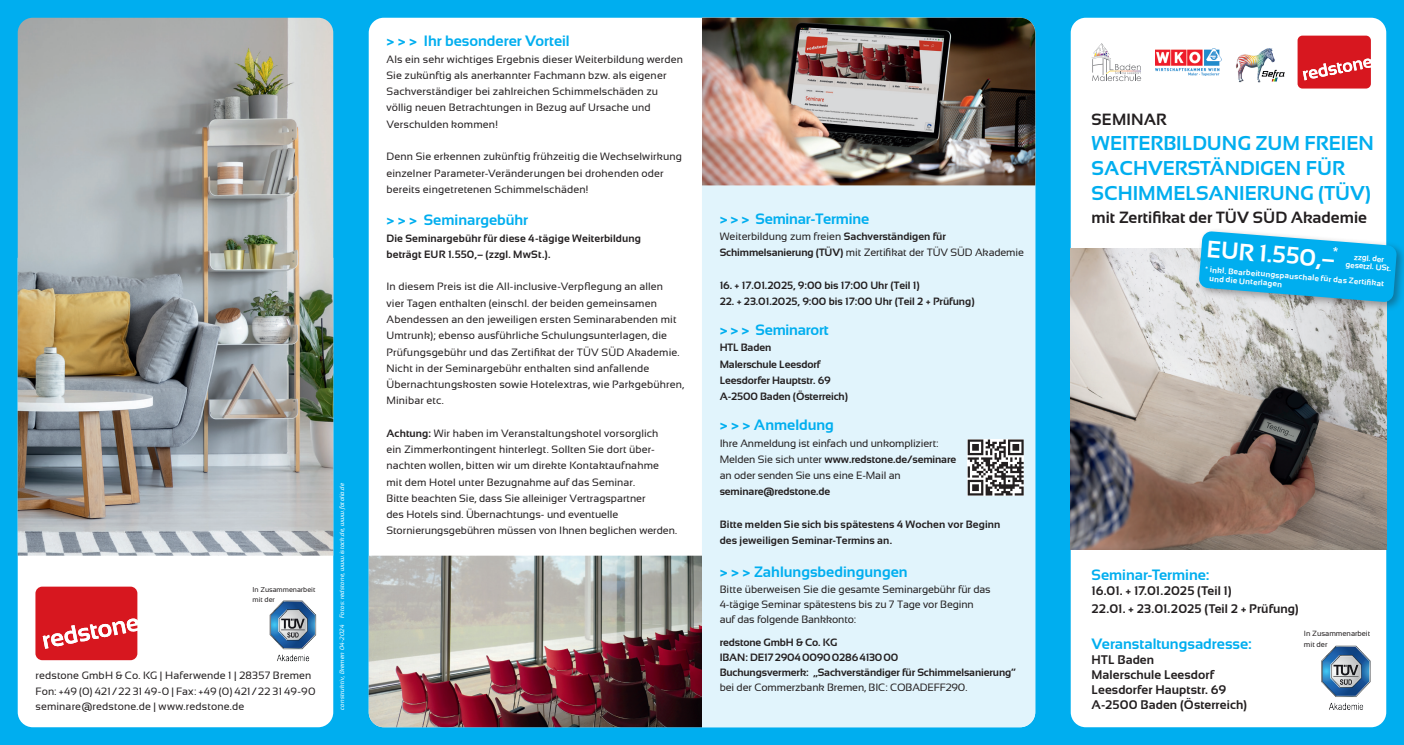
<style>
.page{position:relative;width:1404px;height:745px;background:#fff}
.page>*{position:absolute;margin:0;border:0;box-sizing:border-box;transform-origin:0 0}
.t1{font:700 23.75px "Sansation";color:#fff}
.t2{font:700 20px/25px "Sansation";color:#00aeef}
.t3{font:700 16.25px "Sansation";color:#231f20}
.t4{font:700 15px "Sansation";color:#00aeef}
.t5{font:700 12.5px/15px "Sansation";letter-spacing:.01em;color:#231f20}
.t6{font:10.62px/16.2px "Sansation";letter-spacing:.01em;color:#231f20}
.t7{font:700 10.62px/16.2px "Sansation";color:#231f20}
.t8{font:10.62px/16.2px "Sansation";letter-spacing:-.01em;color:#231f20}
.t9{font:700 8.12px/8.1px "Sansation";color:#fff;text-align:center}
.t10{font:7.5px/10.6px "Sansation";letter-spacing:-.005em;color:#231f20}
.t11{font:7.12px/10.1px "Sansation";letter-spacing:-.005em;color:#231f20}
.t12{font:italic 6.25px "Sansation";letter-spacing:.01em;color:#fff}
.s1{font-weight:700}
</style>
<div class="page">
<div style="left:0;top:0;width:1403px;height:744px;background:#00aeef"></div>
<div style="left:369px;top:18px;width:666px;height:708px;background:#fff;border-radius:15px"></div>
<div style="left:1070px;top:18px;width:315px;height:708px;background:#fff;border-radius:15px"></div>
<img style="left:1070px;top:248px;width:315px;height:301px">
<img style="left:1321px;top:645px;width:50px;height:65px">
<div style="left:702px;top:185px;width:333px;height:541px;background:#e1f4fc"></div>
<svg style="left:967px;top:439px;width:56px;height:56px"></svg>
<img style="left:702px;top:18px;width:333px;height:167px">
<img style="left:369px;top:555px;width:333px;height:171px">
<div style="left:18px;top:555px;width:315px;height:171px;background:#fff"></div>
<img style="left:260px;top:598px;width:65px;height:66px">
<img style="left:18px;top:18px;width:315px;height:537px">
<svg style="left:1297px;top:36px;width:73px;height:52px;background:#db3239"></svg>
<svg style="left:1140px;top:66px;width:2px;height:15px"></svg>
<svg style="left:1091px;top:43px;width:49px;height:38px"></svg>
<img style="left:1155px;top:49px;width:66px;height:26px">
<img style="left:1236px;top:48px;width:48px;height:34px">
<svg style="left:35px;top:586px;width:102px;height:73px;background:#db3239"></svg>
<div style="left:1195px;top:227px;width:208px;height:84px;background:#231f20;opacity:.4"></div>
<svg style="left:1198px;top:231px;width:198px;height:71px;background:#2db7ea"></svg>
<p class="t11" style="left:252px;top:583px;width:64px">In Zusammenarbeit mit der</p>
<p class="t6" style="left:35px;top:667px;width:281px;line-height:15px">redstone GmbH &amp; Co. KG | Haferwende 1 | 28357 Bremen<br>Fon: +49 (0) 421/22 31 49-0 | Fax: +49 (0) 421/22 31 49-90 seminare@redstone.de | www.redstone.de</p>
<p class="t12" style="left:338px;top:709px;width:228px;rotate:-90deg">construktiv, Bremen 04-2024 Fotos: redstone, www.istock.de, www.fotolia.de</p>
<h3 class="t4" style="left:386px;top:33px;width:185px">&gt; &gt; &gt; Ihr besonderer Vorteil</h3>
<p class="t6" style="left:386px;top:51px;width:298px">Als ein sehr wichtiges Ergebnis dieser Weiterbildung werden Sie zukünftig als anerkannter Fachmann bzw. als eigener Sachverständiger bei zahlreichen Schimmelschäden zu völlig neuen Betrachtungen in Bezug auf Ursache und Verschulden kommen!</p>
<p class="t6" style="left:386px;top:148px;width:297px">Denn Sie erkennen zukünftig frühzeitig die Wechselwirkung einzelner Parameter-Veränderungen bei drohenden oder bereits eingetretenen Schimmelschäden!</p>
<h3 class="t4" style="left:386px;top:212px;width:143px">&gt; &gt; &gt; Seminargebühr</h3>
<p class="t7" style="left:386px;top:230px;width:256px">Die Seminargebühr für diese 4-tägige Weiterbildung beträgt EUR 1.550,– (zzgl. MwSt.).</p>
<p class="t6" style="left:386px;top:278px;width:299px">In diesem Preis ist die All-inclusive-Verpflegung an allen<br>vier Tagen enthalten (einschl. der beiden gemeinsamen Abendessen an den jeweiligen ersten Seminarabenden mit Umtrunk); ebenso ausführliche Schulungsunterlagen, die Prüfungsgebühr und das Zertifikat der TÜV SÜD Akademie.<br>Nicht in der Seminargebühr enthalten sind anfallende Übernachtungskosten sowie Hotelextras, wie Parkgebühren, Minibar etc.</p>
<p class="t6" style="left:386px;top:425px;width:292px"><span class="s1">Achtung:</span> Wir haben im Veranstaltungshotel vorsorglich<br>ein Zimmerkontingent hinterlegt. Sollten Sie dort über&shy;nachten wollen, bitten wir um direkte Kontaktaufnahme mit dem Hotel unter Bezugnahme auf das Seminar.<br>Bitte beachten Sie, dass Sie alleiniger Vertragspartner<br>des Hotels sind. Übernachtungs- und eventuelle Stornierungsgebühren müssen von Ihnen beglichen werden.</p>
<h3 class="t4" style="left:719px;top:210px;width:151px">&gt; &gt; &gt; Seminar-Termine</h3>
<p class="t8" style="left:719px;top:228px;width:306px">Weiterbildung zum freien <span class="s1">Sachverständigen für<br>Schimmelsanierung (TÜV)</span> mit Zertifikat der TÜV SÜD Akademie</p>
<p class="t7" style="left:719px;top:277px;width:201px">16. + 17.01.2025, 9:00 bis 17:00 Uhr (Teil 1)</p>
<p class="t7" style="left:719px;top:293px;width:256px">22. + 23.01.2025, 9:00 bis 17:00 Uhr (Teil 2 + Prüfung)</p>
<h3 class="t4" style="left:719px;top:321px;width:110px">&gt; &gt; &gt; Seminarort</h3>
<p class="t7" style="left:719px;top:339px;width:130px">HTL Baden<br>Malerschule Leesdorf<br>Leesdorfer Hauptstr. 69<br>A-2500 Baden (Österreich)</p>
<h3 class="t4" style="left:719px;top:416px;width:116px">&gt; &gt; &gt; Anmeldung</h3>
<p class="t8" style="left:719px;top:434px;width:238px">Ihre Anmeldung ist einfach und unkompliziert:<br>Melden Sie sich unter <span class="s1">www.redstone.de/seminare </span>an oder senden Sie uns eine E-Mail an</p>
<p class="t7" style="left:719px;top:483px;width:112px">seminare@redstone.de</p>
<p class="t7" style="left:719px;top:515px;width:282px">Bitte melden Sie sich bis spätestens 4 Wochen vor Beginn des jeweiligen Seminar-Termins an.</p>
<h3 class="t4" style="left:719px;top:562px;width:189px">&gt; &gt; &gt; Zahlungsbedingungen</h3>
<p class="t8" style="left:719px;top:581px;width:272px;line-height:15px">Bitte überweisen Sie die gesamte Seminargebühr für das<br>4-tägige Seminar spätestens bis zu 7 Tage vor Beginn auf das folgende Bankkonto:</p>
<p class="t7" style="left:719px;top:634px;width:298px;line-height:15px">redstone GmbH &amp; Co. KG<br>IBAN: DE17290400900286413000<br>Buchungsvermerk: „Sachverständiger für Schimmelsanierung“</p>
<p class="t8" style="left:719px;top:678px;width:249px">bei der Commerzbank Bremen, BIC: COBADEFF290.</p>
<h3 class="t3" style="left:1091px;top:111px;width:76px">SEMINAR</h3>
<h2 class="t2" style="left:1091px;top:131px;width:284px">WEITERBILDUNG ZUM FREIEN<br>SACHVERSTÄNDIGEN FÜR<br>SCHIMMELSANIERUNG (TÜV)</h2>
<h3 class="t3" style="left:1091px;top:208px;width:277px">mit Zertifikat der TÜV SÜD Akademie</h3>
<h1 class="t1" style="left:1207px;top:236px;width:133px;rotate:4deg">EUR 1.550,–<sup>*</sup></h1>
<p class="t9" style="left:1346px;top:252px;width:47px;rotate:5deg">zzgl. der gesetzl. USt.</p>
<p class="t9" style="left:1210px;top:264px;width:176px;line-height:9.1px;text-align:left;text-indent:-5px;rotate:5deg">* inkl. Bearbeitungspauschale für das Zertifi kat und die Unterlagen</p>
<h3 class="t4" style="left:1091px;top:566px;width:119px">Seminar-Termine:</h3>
<p class="t5" style="left:1091px;top:581px;width:209px;line-height:18px">16.01. + 17.01.2025 (Teil 1)<br>22.01. + 23.01.2025 (Teil 2 + Prüfung)</p>
<h3 class="t4" style="left:1091px;top:635px;width:162px">Veranstaltungsadresse:</h3>
<p class="t5" style="left:1091px;top:652px;width:157px">HTL Baden<br>Malerschule Leesdorf<br>Leesdorfer Hauptstr. 69<br>A-2500 Baden (Österreich)</p>
<p class="t10" style="left:1303px;top:628px;width:68px">In Zusammenarbeit mit der</p>
</div>
